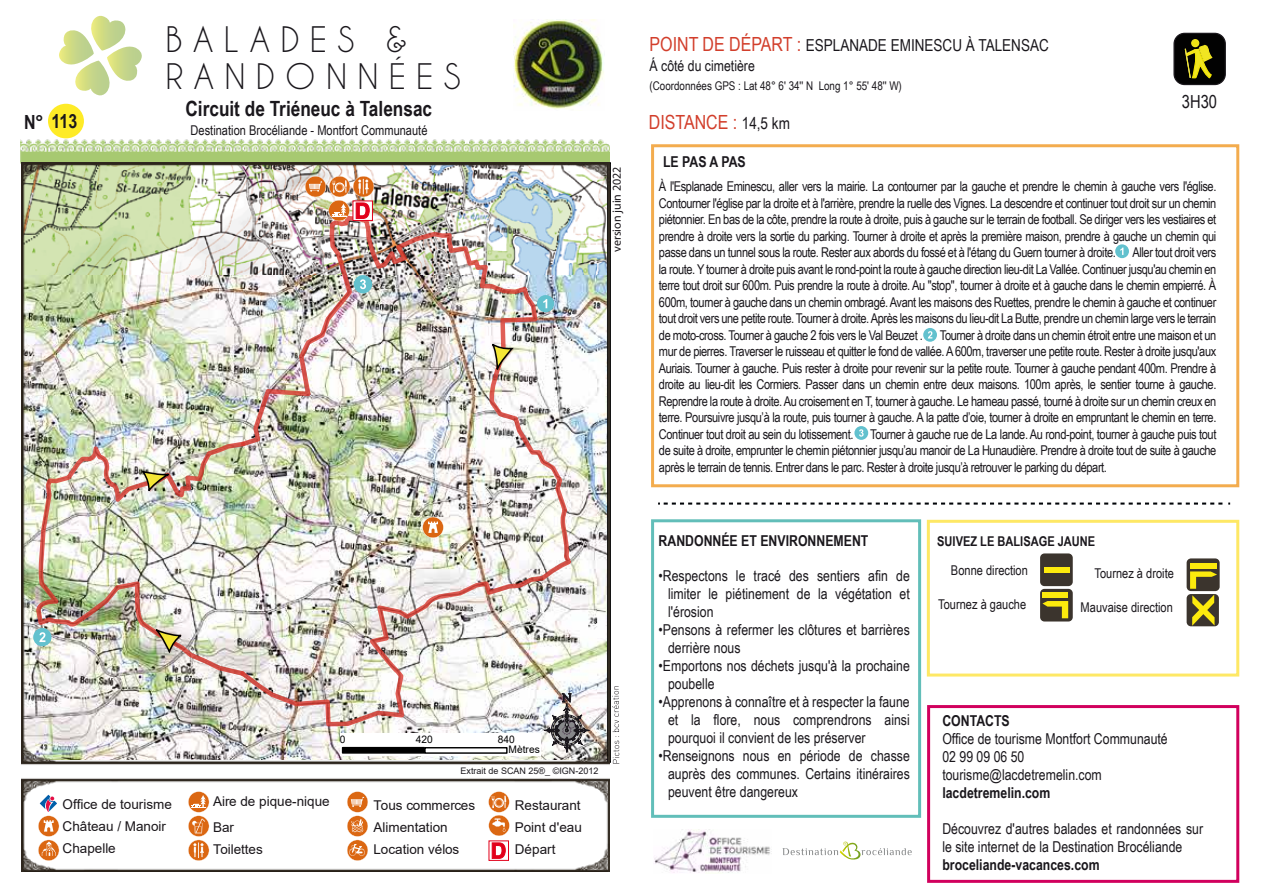
<style>
.page{position:relative;width:1263px;height:893px;background:#fff}
.page>*{position:absolute;margin:0;border:0;box-sizing:border-box;transform-origin:0 0}
.t1{font:33px "Caviar Dreams";letter-spacing:.31em;color:#1a171c}
.t2{font:700 21px "Arial Narrow";color:#1a171c}
.t3{font:19.5px "Arial Narrow";color:#d23e2b}
.t4{font:700 19.5px "Arial Narrow";color:#1a171c}
.t5{font:18px "Arial Narrow";color:#1a171c}
.t6{font:16.5px "Arial Narrow";color:#1a171c}
.t7{font:15px/18px "Arial Narrow";color:#1a171c}
.t8{font:700 15px "Arial Narrow";color:#1a171c}
.t9{font:13.5px/16.5px "Arial Narrow";letter-spacing:-.03em;color:#1a171c;text-align:justify}
.t10{font:13.5px/22.2px "Arial";color:#1a161a}
.t11{font:13.5px "Arial Narrow";color:#1a171c}
.t12{font:700 13.5px "Arial Narrow";color:#1a171c}
.t13{font:12px "Arial Narrow";color:#1a171c}
.t14{font:12px "Myriad Pro";color:#1a171c}
.t15{font:10.35px/10.2px "Arial";color:#000}
.t16{font:9px "Arial";color:#1a171c}
.s1{font-size:19.5px;color:#d23e2b}
.s2{font-size:16.5px;color:#1a171c}
</style>
<div class="page">
<img style="left:513px;top:19px;width:91px;height:90px">
<img style="left:21px;top:133px;width:588px;height:29px">
<img style="left:21px;top:162px;width:589px;height:710px">
<svg style="left:488px;top:791px;width:22px;height:70px"></svg>
<svg style="left:658px;top:503px;width:572px;height:2px"></svg>
<svg style="left:544px;top:694px;width:46px;height:59px"></svg>
<div style="left:48px;top:104px;width:36px;height:34px;background:#feeb27;border-radius:50%"></div>
<svg style="left:612px;top:686px;width:7px;height:77px"></svg>
<div style="left:651px;top:144px;width:588px;height:343px;border:3px solid #f3ac4e"></div>
<div style="left:651px;top:519px;width:270px;height:299px;border:3px solid #62beb9"></div>
<div style="left:927px;top:705px;width:312px;height:178px;border:3px solid #d1005d"></div>
<div style="left:927px;top:520px;width:312px;height:157px;border:3px solid #fee865"></div>
<div style="left:1174px;top:33px;width:51px;height:52px;background:#020202;border-radius:11px"></div>
<div style="left:1173px;top:33px;width:53px;height:52px;border:1px solid #1a171c;border-radius:11px"></div>
<div style="left:1191px;top:39px;width:8px;height:8px;background:#f0e413;border:1px solid #f1e522;border-radius:50%"></div>
<svg style="left:1184px;top:44px;width:29px;height:35px"></svg>
<svg style="left:305px;top:176px;width:69px;height:45px"></svg>
<div style="left:1040px;top:553px;width:33px;height:33px;background:#3b342d;border-radius:4px"></div>
<div style="left:1044px;top:567px;width:26px;height:6px;background:#fcea0d"></div>
<div style="left:1040px;top:589px;width:33px;height:32px;background:#3b342d;border-radius:4px"></div>
<div style="left:1042px;top:592px;width:26px;height:6px;background:#fcea0d"></div>
<svg style="left:1042px;top:601px;width:26px;height:17px"></svg>
<div style="left:1186px;top:558px;width:34px;height:33px;background:#3b342d;border-radius:4px"></div>
<div style="left:1190px;top:563px;width:26px;height:6px;background:#fcea0d"></div>
<svg style="left:1190px;top:571px;width:27px;height:18px"></svg>
<div style="left:1186px;top:594px;width:33px;height:32px;background:#3b342d;border-radius:4px"></div>
<svg style="left:1192px;top:595px;width:22px;height:31px"></svg>
<img style="left:487px;top:339px;width:32px;height:34px">
<svg style="left:490px;top:342px;width:23px;height:47px"></svg>
<img style="left:135px;top:457px;width:38px;height:38px">
<img style="left:141px;top:468px;width:256px;height:404px">
<img style="left:151px;top:653px;width:31px;height:2px">
<svg style="left:140px;top:619px;width:43px;height:34px"></svg>
<svg style="left:422px;top:517px;width:22px;height:21px"></svg>
<div style="left:340px;top:733px;width:200px;height:22px;background:#fff"></div>
<div style="left:342px;top:747px;width:83px;height:7px;background:#000;border:1px solid #000"></div>
<div style="left:424px;top:747px;width:84px;height:7px;border:1px solid #000"></div>
<svg style="left:38px;top:792px;width:21px;height:69px"></svg>
<img style="left:654px;top:830px;width:118px;height:43px">
<svg style="left:782px;top:842px;width:130px;height:18px"></svg>
<svg style="left:59px;top:16px;width:83px;height:79px"></svg>
<div style="left:1115px;top:244px;width:14px;height:14px;background:#62c1ce;border-radius:50%"></div>
<svg style="left:1120px;top:248px;width:3px;height:7px"></svg>
<svg style="left:923px;top:328px;width:14px;height:14px"></svg>
<svg style="left:928px;top:331px;width:4px;height:7px"></svg>
<div style="left:354px;top:275px;width:18px;height:18px;background:#62c1ce;border-radius:50%"></div>
<svg style="left:360px;top:279px;width:6px;height:10px"></svg>
<div style="left:537px;top:295px;width:17px;height:17px;background:#62c1ce;border-radius:50%"></div>
<svg style="left:543px;top:299px;width:4px;height:9px"></svg>
<div style="left:33px;top:628px;width:19px;height:18px;background:#62c1ce;border-radius:50%"></div>
<svg style="left:39px;top:632px;width:6px;height:10px"></svg>
<div style="left:854px;top:426px;width:14px;height:14px;background:#62c1ce;border-radius:50%"></div>
<svg style="left:859px;top:429px;width:5px;height:8px"></svg>
<h3 class="t4" style="left:24px;top:106px;width:55px">N° 113</h3>
<h1 class="t1" style="left:166px;top:20px;width:243px">BALADES &amp;</h1>
<h1 class="t1" style="left:166px;top:57px;width:297px">RANDONNÉES</h1>
<h2 class="t2" style="left:185px;top:93px;width:248px">Circuit de Triéneuc à Talensac</h2>
<p class="t11" style="left:191px;top:120px;width:238px">Destination Brocéliande - Montfort Communauté</p>
<p class="t14" style="left:609px;top:252px;width:87px;rotate:-90deg">version juin 2022</p>
<p class="t10" style="left:63px;top:793px;width:111px">Office de tourisme<br>Château / Manoir<br>Chapelle</p>
<p class="t10" style="left:213px;top:788px;width:118px;line-height:26.5px">Aire de pique-nique<br>Bar</p>
<p class="t10" style="left:213px;top:838px;width:51px">Toilettes</p>
<p class="t15" style="left:340px;top:734px;width:7px">0</p>
<p class="t15" style="left:416px;top:734px;width:18px">420</p>
<p class="t15" style="left:509px;top:734px;width:33px;text-indent:-11px">840<br>Mètres</p>
<p class="t16" style="left:460px;top:765px;width:139px">Extrait de SCAN 25®_ ©IGN-2012</p>
<p class="t10" style="left:373px;top:794px;width:103px">Tous commerces<br>Alimentation<br>Location vélos</p>
<p class="t10" style="left:515px;top:794px;width:69px;text-align:justify">Restaurant Point d'eau Départ</p>
<p class="t6" style="left:650px;top:34px;width:401px"><span class="s1">POINT DE DÉPART :</span> ESPLANADE EMINESCU À TALENSAC</p>
<p class="t7" style="left:650px;top:56px;width:107px">Á côté du cimetière</p>
<p class="t13" style="left:650px;top:77px;width:254px">(Coordonnées GPS : Lat 48° 6' 34'' N Long 1° 55' 48'' W)</p>
<h3 class="t3" style="left:649px;top:108px;width:143px">DISTANCE : <span class="s2">14,5 km</span></h3>
<p class="t8" style="left:663px;top:151px;width:84px">LE PAS A PAS</p>
<h3 class="t5" style="left:1182px;top:88px;width:37px">3H30</h3>
<p class="t9" style="left:659px;top:178px;width:559px">À l'Esplanade Eminescu, aller vers la mairie. La contourner par la gauche et prendre le chemin à gauche vers l'église.<br>Contourner l'église par la droite et à l'arrière, prendre la ruelle des Vignes. La descendre et continuer tout droit sur un chemin piétonnier. En bas de la côte, prendre la route à droite, puis à gauche sur le terrain de football. Se diriger vers les vestiaires et prendre à droite vers la sortie du parking. Tourner à droite et après la première maison, prendre à gauche un chemin qui passe dans un tunnel sous la route. Rester aux abords du fossé et à l'étang du Guern tourner à droite. Aller tout droit vers la route. Y tourner à droite puis avant le rond-point la route à gauche direction lieu-dit La Vallée. Continuer jusqu'au chemin en terre tout droit sur 600m. Puis prendre la route à droite. Au "stop", tourner à droite et à gauche dans le chemin empierré. À 600m, tourner à gauche dans un chemin ombragé. Avant les maisons des Ruettes, prendre le chemin à gauche et continuer tout droit vers une petite route. Tourner à droite. Après les maisons du lieu-dit La Butte, prendre un chemin large vers le terrain de moto-cross. Tourner à gauche 2 fois vers le Val Beuzet .</p>
<p class="t9" style="left:659px;top:326px;width:559px;text-indent:281px">Tourner à droite dans un chemin étroit entre une maison et un mur de pierres. Traverser le ruisseau et quitter le fond de vallée. A 600m, traverser une petite route. Rester à droite jusqu'aux Auriais. Tourner à gauche. Puis rester à droite pour revenir sur la petite route. Tourner à gauche pendant 400m. Prendre à droite au lieu-dit les Cormiers. Passer dans un chemin entre deux maisons. 100m après, le sentier tourne à gauche.<br>Reprendre la route à droite. Au croisement en T, tourner à gauche. Le hameau passé, tourné à droite sur un chemin creux en terre. Poursuivre jusqu’à la route, puis tourner à gauche. A la patte d’oie, tourner à droite en empruntant le chemin en terre.<br>Continuer tout droit au sein du lotissement.</p>
<p class="t9" style="left:659px;top:425px;width:559px;text-indent:211px">Tourner à gauche rue de La lande. Au rond-point, tourner à gauche puis tout de suite à droite, emprunter le chemin piétonnier jusqu’au manoir de La Hunaudière. Prendre à droite tout de suite à gauche après le terrain de tennis. Entrer dans le parc. Rester à droite jusqu’à retrouver le parking du départ.</p>
<p class="t8" style="left:658px;top:530px;width:211px">RANDONNÉE ET ENVIRONNEMENT</p>
<p class="t7" style="left:668px;top:566px;width:243px;text-align:justify;text-indent:-10px">•Respectons le tracé des sentiers afin de limiter le piétinement de la végétation et l'érosion</p>
<p class="t7" style="left:668px;top:620px;width:243px;text-indent:-10px">•Pensons à refermer les clôtures et barrières derrière nous</p>
<p class="t7" style="left:668px;top:656px;width:243px;text-indent:-10px">•Emportons nos déchets jusqu'à la prochaine poubelle</p>
<p class="t7" style="left:668px;top:692px;width:243px;text-align:justify;text-indent:-10px">•Apprenons à connaître et à respecter la faune et la flore, nous comprendrons ainsi pourquoi il convient de les préserver</p>
<p class="t7" style="left:668px;top:746px;width:243px;text-align:justify;text-indent:-10px">•Renseignons nous en période de chasse auprès des communes. Certains itinéraires peuvent être dangereux</p>
<p class="t12" style="left:937px;top:531px;width:160px">SUIVEZ LE BALISAGE JAUNE</p>
<p class="t11" style="left:951px;top:561px;width:78px">Bonne direction</p>
<p class="t11" style="left:938px;top:594px;width:90px">Tournez à gauche</p>
<p class="t11" style="left:1094px;top:563px;width:81px">Tournez à droite</p>
<p class="t11" style="left:1080px;top:597px;width:94px">Mauvaise direction</p>
<p class="t8" style="left:942px;top:709px;width:69px">CONTACTS</p>
<p class="t7" style="left:942px;top:729px;width:227px">Office de tourisme Montfort Communauté<br>02 99 09 06 50 tourisme@lacdetremelin.com</p>
<p class="t8" style="left:942px;top:781px;width:110px">lacdetremelin.com</p>
<p class="t7" style="left:942px;top:819px;width:262px">Découvrez d'autres balades et randonnées sur le site internet de la Destination Brocéliande</p>
<p class="t8" style="left:942px;top:853px;width:159px">broceliande-vacances.com</p>
</div>
